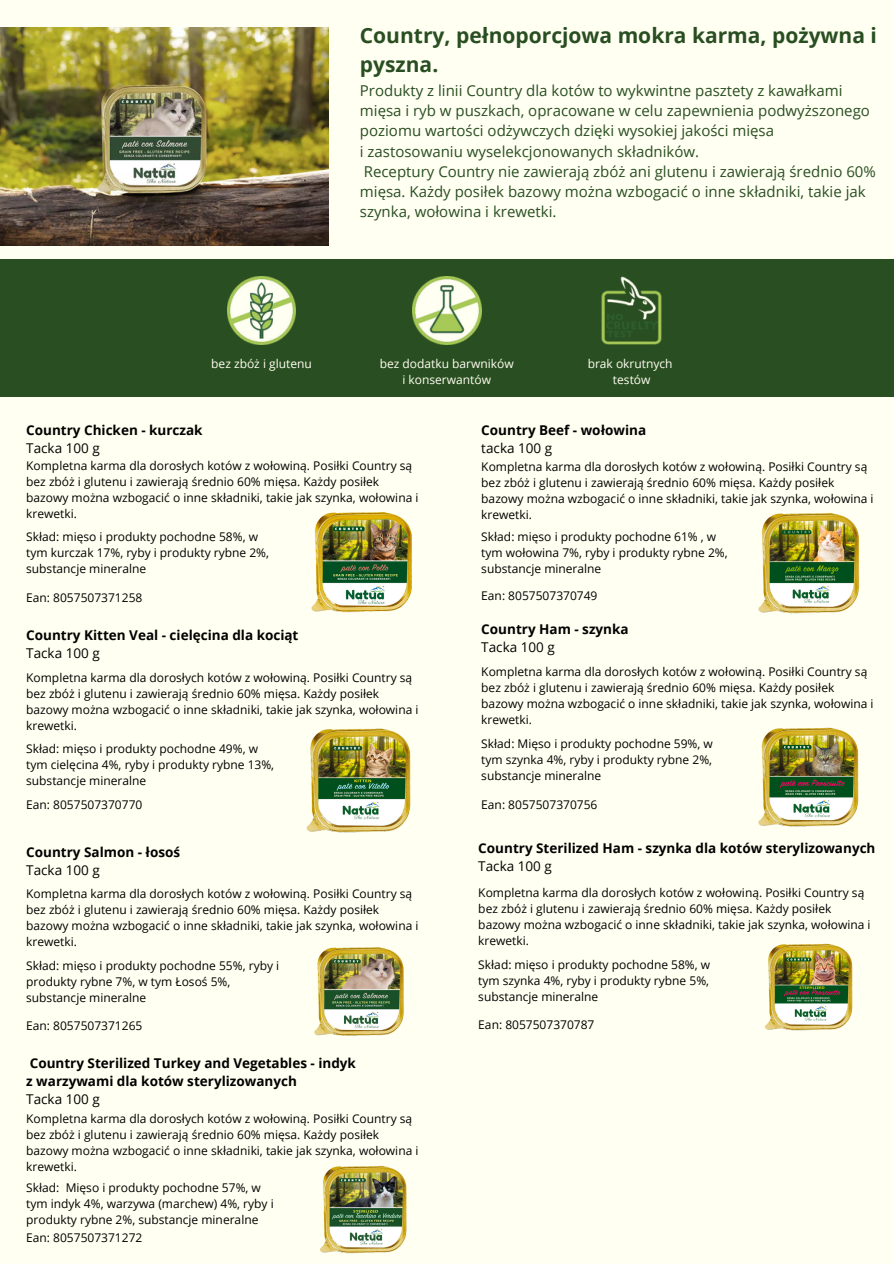
<style>
.page{position:relative;width:894px;height:1264px;background:#fff}
.page>*{position:absolute;margin:0;border:0;box-sizing:border-box;transform-origin:0 0}
.t1{font:700 21px/29.2px "Open Sans";color:#294e21}
.t2{font:15px/20.2px "Open Sans";color:#294e21}
.t3{font:700 13.5px/18px "Open Sans";color:#000}
.t4{font:12px/16px "Open Sans";color:#000}
.t5{font:12px "Open Sans";color:#fffff2}
.s1{font-weight:400}
</style>
<div class="page">
<div style="left:0;top:0;width:893px;height:1263px;background:#fffff2"></div>
<div style="left:0;top:259px;width:893px;height:138px;background:#294e21"></div>
<img style="left:412px;top:276px;width:69px;height:69px">
<img style="left:0;top:27px;width:329px;height:218px">
<img style="left:227px;top:276px;width:69px;height:69px">
<img style="left:601px;top:276px;width:61px;height:69px">
<img style="left:320px;top:1166px;width:87px;height:88px">
<img style="left:314px;top:947px;width:90px;height:89px">
<img style="left:306px;top:728px;width:105px;height:105px">
<img style="left:311px;top:512px;width:101px;height:101px">
<img style="left:758px;top:513px;width:102px;height:101px">
<img style="left:758px;top:727px;width:101px;height:100px">
<img style="left:765px;top:943px;width:88px;height:88px">
<p class="t1" style="left:360px;top:20px;width:518px">Country, pełnoporcjowa mokra karma, pożywna i pyszna.</p>
<p class="t2" style="left:360px;top:80px;width:517px">Produkty z linii Country dla kotów to wykwintne pasztety z kawałkami mięsa i ryb w puszkach, opracowane w celu zapewnienia podwyższonego poziomu wartości odżywczych dzięki wysokiej jakości mięsa<br>i zastosowaniu wyselekcjonowanych składników.<br>Receptury Country nie zawierają zbóż ani glutenu i zawierają średnio 60% mięsa. Każdy posiłek bazowy można wzbogacić o inne składniki, takie jak szynka, wołowina i krewetki.</p>
<p class="t5" style="left:211px;top:355px;width:102px">bez zbóż i glutenu</p>
<p class="t5" style="left:587px;top:355px;width:86px">brak okrutnych</p>
<p class="t5" style="left:612px;top:371px;width:39px">testów</p>
<h1 class="t5" style="left:379px;top:355px;width:135px">bez dodatku barwników</h1>
<p class="t5" style="left:402px;top:371px;width:90px">i konserwantów</p>
<p class="t3" style="left:26px;top:420px;width:178px">Country Chicken - kurczak<br><span class="s1">Tacka 100 g</span></p>
<p class="t3" style="left:481px;top:420px;width:166px">Country Beef - wołowina <span class="s1">tacka 100 g</span></p>
<p class="t4" style="left:26px;top:457px;width:393px">Kompletna karma dla dorosłych kotów z wołowiną. Posiłki Country są bez zbóż i glutenu i zawierają średnio 60% mięsa. Każdy posiłek bazowy można wzbogacić o inne składniki, takie jak szynka, wołowina i krewetki.</p>
<h2 class="t4" style="left:26px;top:528px;width:244px">Skład: mięso i produkty pochodne 58%, w tym kurczak 17%, ryby i produkty rybne 2%, substancje mineralne</h2>
<p class="t4" style="left:26px;top:589px;width:118px">Ean: 8057507371258</p>
<p class="t3" style="left:26px;top:625px;width:274px">Country Kitten Veal - cielęcina dla kociąt<br><span class="s1">Tacka 100 g</span></p>
<h2 class="t4" style="left:26px;top:669px;width:393px">Kompletna karma dla dorosłych kotów z wołowiną. Posiłki Country są bez zbóż i glutenu i zawierają średnio 60% mięsa. Każdy posiłek bazowy można wzbogacić o inne składniki, takie jak szynka, wołowina i krewetki.</h2>
<p class="t4" style="left:26px;top:740px;width:249px">Skład: mięso i produkty pochodne 49%, w tym cielęcina 4%, ryby i produkty rybne 13%, substancje mineralne</p>
<p class="t4" style="left:26px;top:796px;width:118px">Ean: 8057507370770</p>
<p class="t3" style="left:26px;top:842px;width:155px">Country Salmon - łosoś<br><span class="s1">Tacka 100 g</span></p>
<p class="t4" style="left:26px;top:885px;width:393px">Kompletna karma dla dorosłych kotów z wołowiną. Posiłki Country są bez zbóż i glutenu i zawierają średnio 60% mięsa. Każdy posiłek bazowy można wzbogacić o inne składniki, takie jak szynka, wołowina i krewetki.</p>
<p class="t4" style="left:26px;top:956px;width:254px">Skład: mięso i produkty pochodne 55%, ryby i produkty rybne 7%, w tym Łosoś 5%, substancje mineralne</p>
<h2 class="t4" style="left:26px;top:1017px;width:118px">Ean: 8057507371265</h2>
<p class="t3" style="left:26px;top:1053px;width:331px">Country Sterilized Turkey and Vegetables - indyk z warzywami dla kotów sterylizowanych<br><span class="s1">Tacka 100 g</span></p>
<p class="t4" style="left:26px;top:1110px;width:393px">Kompletna karma dla dorosłych kotów z wołowiną. Posiłki Country są bez zbóż i glutenu i zawierają średnio 60% mięsa. Każdy posiłek bazowy można wzbogacić o inne składniki, takie jak szynka, wołowina i krewetki.</p>
<h2 class="t4" style="left:26px;top:1179px;width:249px">Skład: Mięso i produkty pochodne 57%, w tym indyk 4%, warzywa (marchew) 4%, ryby i produkty rybne 2%, substancje mineralne</h2>
<p class="t4" style="left:26px;top:1229px;width:118px">Ean: 8057507371272</p>
<h2 class="t4" style="left:481px;top:458px;width:393px">Kompletna karma dla dorosłych kotów z wołowiną. Posiłki Country są bez zbóż i glutenu i zawierają średnio 60% mięsa. Każdy posiłek bazowy można wzbogacić o inne składniki, takie jak szynka, wołowina i krewetki.</h2>
<p class="t4" style="left:481px;top:528px;width:248px">Skład: mięso i produkty pochodne 61% , w tym wołowina 7%, ryby i produkty rybne 2%, substancje mineralne</p>
<p class="t4" style="left:481px;top:587px;width:118px">Ean: 8057507370749</p>
<h2 class="t3" style="left:481px;top:620px;width:149px">Country Ham - szynka<br><span class="s1">Tacka 100 g</span></h2>
<p class="t4" style="left:481px;top:663px;width:393px">Kompletna karma dla dorosłych kotów z wołowiną. Posiłki Country są bez zbóż i glutenu i zawierają średnio 60% mięsa. Każdy posiłek bazowy można wzbogacić o inne składniki, takie jak szynka, wołowina i krewetki.</p>
<p class="t4" style="left:481px;top:735px;width:233px;text-align:justify">Skład: Mięso i produkty pochodne 59%, w tym szynka 4%, ryby i produkty rybne 2%, substancje mineralne</p>
<p class="t4" style="left:481px;top:796px;width:118px">Ean: 8057507370756</p>
<p class="t3" style="left:478px;top:838px;width:398px">Country Sterilized Ham - szynka dla kotów sterylizowanych<br><span class="s1">Tacka 100 g</span></p>
<p class="t4" style="left:478px;top:884px;width:393px">Kompletna karma dla dorosłych kotów z wołowiną. Posiłki Country są bez zbóż i glutenu i zawierają średnio 60% mięsa. Każdy posiłek bazowy można wzbogacić o inne składniki, takie jak szynka, wołowina i krewetki.</p>
<p class="t4" style="left:478px;top:956px;width:233px;text-align:justify">Skład: mięso i produkty pochodne 58%, w tym szynka 4%, ryby i produkty rybne 5%, substancje mineralne</p>
<p class="t4" style="left:478px;top:1016px;width:118px">Ean: 8057507370787</p>
</div>
